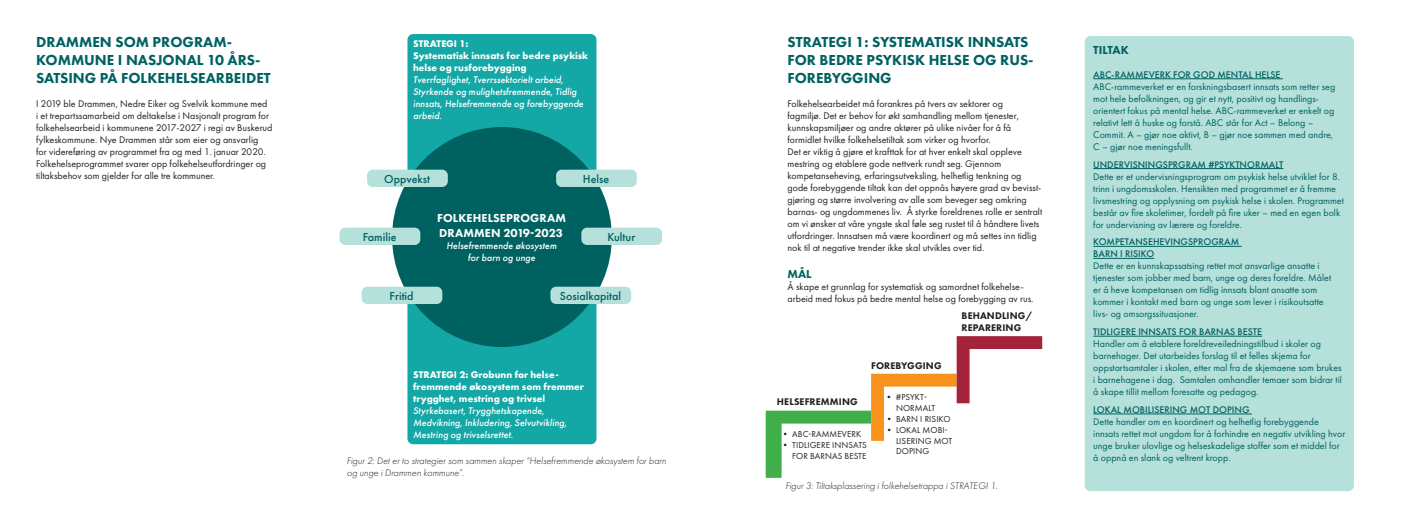
<style>
.page{position:relative;width:1418px;height:511px;background:#fff}
.page>*{position:absolute;margin:0;border:0;box-sizing:border-box;transform-origin:0 0}
.t1{font:800 15px/18px "Futura PT";color:#006161}
.t2{font:500 12px "Futura PT";color:#006161}
.t3{font:800 12px/14.4px "Futura PT";letter-spacing:.01em;color:#fff}
.t4{font:800 12px "Futura PT";color:#006161}
.t5{font:10px/12px "Futura PT";color:#006161}
.Brødtekst{font:10px/12px "Futura PT";color:#231f20}
.t6{font:italic 500 10px/12px "Futura PT";color:#fff}
.t7{font:500 10px/12px "Futura PT";color:#006161}
.Bildetekst{font:italic 300 10px/12px "Futura PT";color:#231f20}
.t8{font:700 10px/12px "Futura PT";color:#fff}
.t9{font:800 10px/12px "Futura PT";letter-spacing:.01em;color:#231f20}
.t10{font:9px/10.8px "Futura PT";letter-spacing:.01em;color:#231f20}
</style>
<div class="page">
<div style="left:1084px;top:36px;width:269px;height:454px;background:#b6e0da;border-radius:6px"></div>
<hr style="left:1093px;top:78px;width:189px;height:1px;background:#006161">
<hr style="left:1093px;top:168px;width:190px;height:1px;background:#006161">
<hr style="left:1093px;top:246px;width:148px;height:1px;background:#006161">
<hr style="left:1093px;top:258px;width:61px;height:1px;background:#006161">
<hr style="left:1093px;top:335px;width:168px;height:1px;background:#006161">
<hr style="left:1093px;top:413px;width:158px;height:1px;background:#006161">
<div style="left:407px;top:244px;width:189px;height:200px;background:#13a7a5;border-radius:6px"></div>
<div style="left:407px;top:34px;width:189px;height:209px;background:#13a7a5;border-radius:6px"></div>
<div style="left:392px;top:127px;width:220px;height:220px;background:#006161;border-radius:50%"></div>
<div style="left:367px;top:169px;width:81px;height:18px;background:#b6e0da;border-radius:6px"></div>
<div style="left:556px;top:169px;width:81px;height:18px;background:#b6e0da;border-radius:6px"></div>
<div style="left:339px;top:227px;width:81px;height:18px;background:#b6e0da;border-radius:6px"></div>
<div style="left:581px;top:227px;width:81px;height:18px;background:#b6e0da;border-radius:6px"></div>
<div style="left:550px;top:286px;width:81px;height:18px;background:#b6e0da;border-radius:6px"></div>
<div style="left:361px;top:286px;width:81px;height:18px;background:#b6e0da;border-radius:6px"></div>
<svg style="left:765px;top:336px;width:277px;height:141px"></svg>
<p class="t1" style="left:36px;top:33px;width:236px">DRAMMEN SOM PROGRAM-<br>KOMMUNE I NASJONAL 10 ÅRS-<br>SATSING PÅ FOLKEHELSEARBEIDET</p>
<p class="Brødtekst" style="left:36px;top:97px;width:238px">I 2019 ble Drammen, Nedre Eiker og Svelvik kommune med<br>i et trepartssamarbeid om deltakelse i Nasjonalt program for folkehelsearbeid i kommunene 2017-2027 i regi av Buskerud fylkeskommune. Nye Drammen står som eier og ansvarlig<br>for videreføring av programmet fra og med 1. januar 2020.<br>Folkehelseprogrammet svarer opp folkehelseutfordringer og tiltaksbehov som gjelder for alle tre kommuner.</p>
<p class="t8" style="left:413px;top:38px;width:57px">STRATEGI 1:</p>
<p class="t8" style="left:413px;top:50px;width:177px">Systematisk innsats for bedre psykisk helse og rusforebygging</p>
<p class="t6" style="left:413px;top:74px;width:172px">Tverrfaglighet, Tverrssektorielt arbeid, Styrkende og mulighetsfremmende, Tidlig innsats, Helsefremmende og forebyggende arbeid.</p>
<p class="t2" style="left:384px;top:171px;width:47px">Oppvekst</p>
<p class="t2" style="left:583px;top:171px;width:28px">Helse</p>
<p class="t3" style="left:437px;top:211px;width:130px">FOLKEHELSEPROGRAM<br>DRAMMEN 2019-2023</p>
<p class="t6" style="left:446px;top:239px;width:112px">Helsefremmende økosystem</p>
<p class="t6" style="left:468px;top:251px;width:69px">for barn og unge</p>
<p class="t2" style="left:363px;top:229px;width:35px">Familie</p>
<p class="t2" style="left:607px;top:229px;width:29px">Kultur</p>
<p class="t2" style="left:389px;top:288px;width:25px">Fritid</p>
<p class="t2" style="left:560px;top:288px;width:63px">Sosialkapital</p>
<p class="t8" style="left:413px;top:367px;width:172px">STRATEGI 2: Grobunn for helse&shy;fremmende økosystem som fremmer trygghet, mestring og trivsel</p>
<p class="t6" style="left:413px;top:404px;width:155px">Styrkebasert, Trygghetskapende,<br>Medvikning, Inkludering, Selvutvikling,<br>Mestring og trivselsrettet.</p>
<p class="Bildetekst" style="left:347px;top:454px;width:321px">Figur 2: Det er to strategier som sammen skaper “Helsefremmende økosystem for barn og unge i Drammen kommune”.</p>
<p class="t1" style="left:787px;top:33px;width:247px">STRATEGI 1: SYSTEMATISK INNSATS<br>FOR BEDRE PSYKISK HELSE OG RUS-<br>FOREBYGGING</p>
<p class="Brødtekst" style="left:787px;top:98px;width:233px">Folkehelsearbeidet må forankres på tvers av sektorer og fagmiljø. Det er behov for økt samhandling mellom tjenester, kunnskapsmiljøer og andre aktører på ulike nivåer for å få formidlet hvilke folkehelsetiltak som virker og hvorfor.</p>
<p class="Brødtekst" style="left:787px;top:146px;width:256px">Det er viktig å gjøre et krafttak for at hver enkelt skal oppleve mestring og etablere gode nettverk rundt seg. Gjennom kompetanseheving, erfaringsutveksling, helhetlig tenkning og gode forebyggende tiltak kan det oppnås høyere grad av bevisst&shy;gjøring og større involvering av alle som beveger seg omkring barnas- og ungdommenes liv. Å styrke foreldrenes rolle er sentralt om vi ønsker at våre yngste skal føle seg rustet til å håndtere livets utfordringer. Innsatsen må være koordinert og må settes inn tidlig nok til at negative trender ikke skal utvikles over tid.</p>
<p class="t4" style="left:787px;top:266px;width:26px">MÅL</p>
<p class="Brødtekst" style="left:787px;top:280px;width:247px">Å skape et grunnlag for systematisk og samordnet folkehelse&shy;arbeid med fokus på bedre mental helse og forebygging av rus.</p>
<p class="t9" style="left:961px;top:309px;width:72px">BEHANDLING/<br>REPARERING</p>
<p class="t9" style="left:871px;top:359px;width:72px">FOREBYGGING</p>
<p class="t9" style="left:777px;top:395px;width:82px">HELSEFREMMING</p>
<p class="t10" style="left:780px;top:428px;width:82px">• ABC-RAMMEVERK</p>
<p class="t10" style="left:780px;top:439px;width:88px;text-align:right">• TIDLIGERE INNSATS<br>FOR BARNAS BESTE</p>
<p class="t10" style="left:896px;top:391px;width:41px;text-indent:-11px">• #PSYKT-<br>NORMALT</p>
<p class="t10" style="left:884px;top:413px;width:67px">• BARN I RISIKO</p>
<p class="t10" style="left:896px;top:424px;width:58px;text-indent:-11px">• LOKAL MOBI-<br>LISERING MOT<br>DOPING</p>
<p class="Bildetekst" style="left:785px;top:479px;width:213px">Figur 3: Tiltaksplassering i folkehelsetrappa i STRATEGI 1.</p>
<p class="t4" style="left:1093px;top:42px;width:37px">TILTAK</p>
<p class="t7" style="left:1093px;top:68px;width:189px">ABC-RAMMEVERK FOR GOD MENTAL HELSE</p>
<p class="t5" style="left:1093px;top:80px;width:243px">ABC-rammeverket er en forskningsbasert innsats som retter seg mot hele befolkningen, og gir et nytt, positivt og handlings&shy;orientert fokus på mental helse. ABC-rammeverket er enkelt og relativt lett å huske og forstå. ABC står for Act – Belong – Commit. A – gjør noe aktivt, B – gjør noe sammen med andre, C – gjør noe meningsfullt.</p>
<p class="t7" style="left:1093px;top:158px;width:191px">UNDERVISNINGSPRGRAM #PSYKTNORMALT</p>
<p class="t5" style="left:1093px;top:170px;width:252px">Dette er et undervisningsprogram om psykisk helse utviklet for 8. trinn i ungdomsskolen. Hensikten med programmet er å fremme livsmestring og opplysning om psykisk helse i skolen. Programmet består av fire skoletimer, fordelt på fire uker – med en egen bolk for undervisning av lærere og foreldre.</p>
<p class="t7" style="left:1093px;top:236px;width:147px">KOMPETANSEHEVINGSPROGRAM<br>BARN I RISIKO</p>
<p class="t5" style="left:1093px;top:260px;width:239px">Dette er en kunnskapssatsing rettet mot ansvarlige ansatte i tjenester som jobber med barn, unge og deres foreldre. Målet er å heve kompetansen om tidlig innsats blant ansatte som kommer i kontakt med barn og unge som lever i risikoutsatte livs- og omsorgssituasjoner.</p>
<p class="t7" style="left:1093px;top:325px;width:170px">TIDLIGERE INNSATS FOR BARNAS BESTE</p>
<p class="t5" style="left:1093px;top:337px;width:250px">Handler om å etablere foreldreveiledningstilbud i skoler og barnehager. Det utarbeides forslag til et felles skjema for oppstartsamtaler i skolen, etter mal fra de skjemaene som brukes i barnehagene i dag. Samtalen omhandler temaer som bidrar til å skape tillit mellom foresatte og pedagog.</p>
<p class="t7" style="left:1093px;top:403px;width:158px">LOKAL MOBILISERING MOT DOPING</p>
<p class="t5" style="left:1093px;top:415px;width:253px">Dette handler om en koordinert og helhetlig forebyggende innsats rettet mot ungdom for å forhindre en negativ utvikling hvor unge bruker ulovlige og helseskadelige stoffer som et middel for å oppnå en slank og veltrent kropp.</p>
</div>
